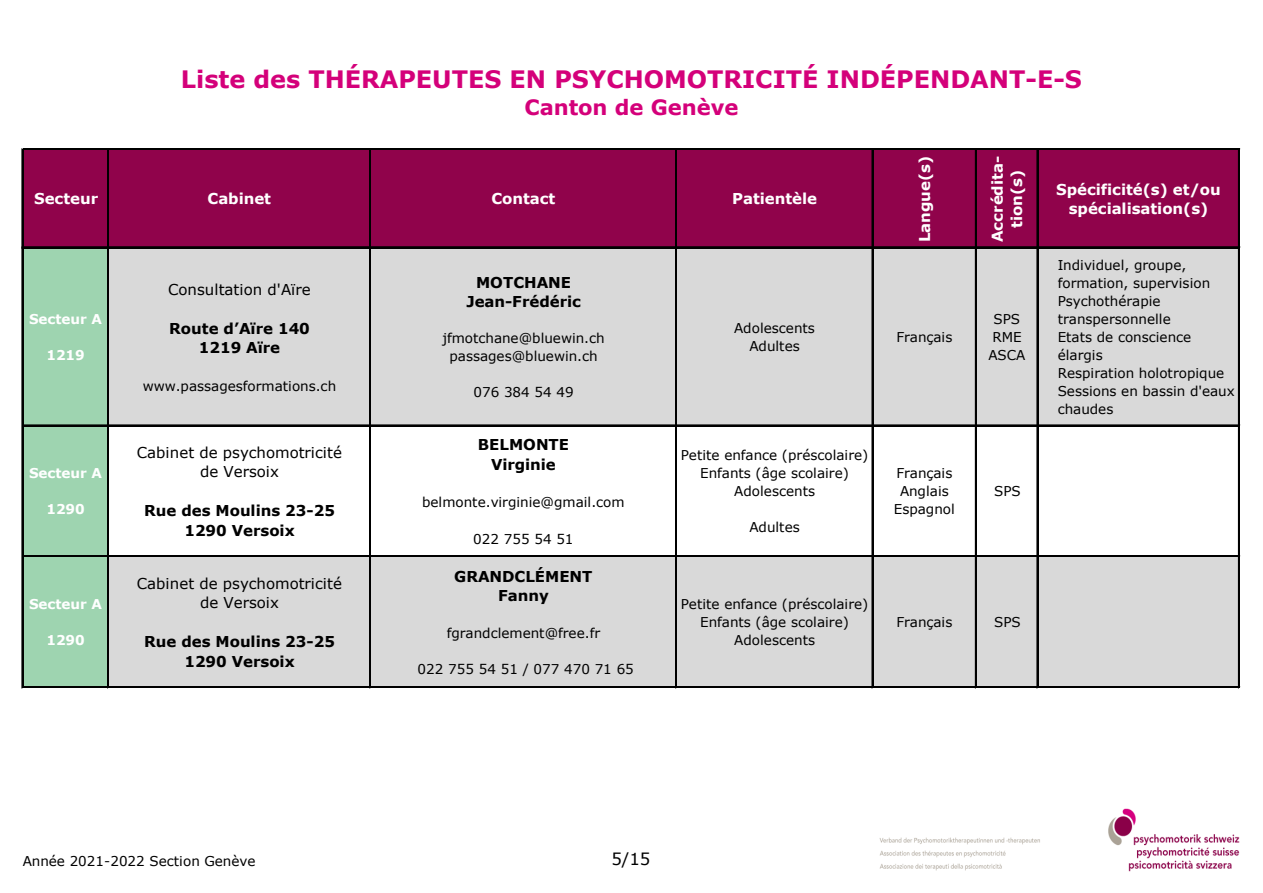
<style>
.page{position:relative;width:1263px;height:893px;background:#fff}
.page>*{position:absolute;margin:0;border:0;box-sizing:border-box;transform-origin:0 0}
.t1{font:700 24px "Verdana";color:#d4007a}
.t2{font:700 21.15px "Verdana";color:#d4007a}
.t3{font:16.65px "Verdana";color:#000}
.t4{font:700 15px/19.5px "Verdana";letter-spacing:-.005em;color:#000;text-align:center}
.t5{font:700 15px/19.5px "Verdana";color:#fff;text-align:center}
.t6{font:15px/19.5px "Verdana";color:#000;text-align:center}
.t7{font:13.5px/18px "Verdana";color:#000;text-align:center}
.t8{font:700 13.5px "Verdana";letter-spacing:-.005em;color:#fff}
</style>
<div class="page">
<div style="left:23px;top:150px;width:1216px;height:98px;background:#90034b"></div>
<hr style="left:22px;top:149px;width:1px;height:99px;background:#000">
<hr style="left:107px;top:150px;width:2px;height:98px;background:#000">
<hr style="left:369px;top:150px;width:1px;height:98px;background:#000">
<hr style="left:370px;top:150px;width:1px;height:98px;background:#000">
<hr style="left:675px;top:150px;width:2px;height:98px;background:#000">
<hr style="left:872px;top:150px;width:1px;height:98px;background:#000">
<hr style="left:975px;top:150px;width:1px;height:98px;background:#000">
<hr style="left:1036px;top:150px;width:1px;height:98px;background:#000">
<hr style="left:1037px;top:150px;width:1px;height:98px;background:#000">
<hr style="left:1238px;top:150px;width:1px;height:98px;background:#000">
<hr style="left:23px;top:149px;width:1216px;height:1px;background:#000">
<div style="left:23px;top:248px;width:85px;height:178px;background:#9ed4b0"></div>
<div style="left:108px;top:248px;width:1131px;height:178px;background:#d9d9d9"></div>
<div style="left:23px;top:425px;width:85px;height:262px;background:#9ed4b0"></div>
<div style="left:108px;top:556px;width:1131px;height:131px;background:#d9d9d9"></div>
<hr style="left:22px;top:247px;width:1px;height:441px;background:#000">
<hr style="left:107px;top:248px;width:2px;height:440px;background:#000">
<hr style="left:369px;top:248px;width:1px;height:440px;background:#000">
<hr style="left:370px;top:248px;width:1px;height:440px;background:#000">
<hr style="left:675px;top:248px;width:2px;height:440px;background:#000">
<hr style="left:872px;top:248px;width:1px;height:440px;background:#000">
<hr style="left:975px;top:248px;width:1px;height:440px;background:#000">
<hr style="left:1036px;top:248px;width:1px;height:440px;background:#000">
<hr style="left:1037px;top:248px;width:1px;height:440px;background:#000">
<hr style="left:1238px;top:248px;width:1px;height:440px;background:#000">
<hr style="left:23px;top:247px;width:1216px;height:1px;background:#000">
<hr style="left:23px;top:425px;width:1216px;height:1px;background:#000">
<hr style="left:23px;top:555px;width:1216px;height:1px;background:#000">
<hr style="left:23px;top:556px;width:1216px;height:1px;background:#000">
<hr style="left:23px;top:686px;width:1216px;height:2px;background:#000">
<img style="left:879px;top:808px;width:361px;height:64px">
<h1 class="t1" style="left:181px;top:64px;width:902px">Liste des THÉRAPEUTES EN PSYCHOMOTRICITÉ INDÉPENDANT-E-S</h1>
<h2 class="t2" style="left:524px;top:94px;width:216px">Canton de Genève</h2>
<p class="t5" style="left:34px;top:189px;width:66px">Secteur</p>
<p class="t5" style="left:208px;top:189px;width:65px">Cabinet</p>
<p class="t5" style="left:491px;top:189px;width:66px">Contact</p>
<p class="t5" style="left:732px;top:189px;width:86px">Patientèle</p>
<p class="t5" style="left:914px;top:242px;width:88px;rotate:-90deg">Langue(s)</p>
<p class="t5" style="left:987px;top:242px;width:87px;rotate:-90deg">Accrédita&shy;tion(s)</p>
<p class="t8" style="left:29px;top:310px;width:74px">Secteur A</p>
<p class="t8" style="left:46px;top:346px;width:40px">1219</p>
<p class="t6" style="left:168px;top:279px;width:144px">Consultation d'Aïre</p>
<p class="t4" style="left:169px;top:318px;width:142px">Route d’Aïre 140<br>1219 Aïre</p>
<p class="t7" style="left:143px;top:376px;width:195px">www.passagesformations.ch</p>
<p class="t4" style="left:466px;top:272px;width:116px">MOTCHANE<br>Jean-Frédéric</p>
<p class="t7" style="left:442px;top:329px;width:164px">jfmotchane@bluewin.ch passages@bluewin.ch</p>
<p class="t7" style="left:473px;top:383px;width:102px">076 384 54 49</p>
<p class="t7" style="left:734px;top:319px;width:82px">Adolescents<br>Adultes</p>
<p class="t7" style="left:896px;top:328px;width:57px">Français</p>
<p class="t7" style="left:988px;top:310px;width:38px">SPS<br>RME<br>ASCA</p>
<p class="t8" style="left:29px;top:465px;width:74px">Secteur A</p>
<p class="t8" style="left:46px;top:501px;width:40px">1290</p>
<p class="t6" style="left:137px;top:442px;width:207px">Cabinet de psychomotricité de Versoix</p>
<p class="t4" style="left:144px;top:500px;width:192px">Rue des Moulins 23-25<br>1290 Versoix</p>
<p class="t4" style="left:478px;top:435px;width:93px">BELMONTE<br>Virginie</p>
<p class="t7" style="left:422px;top:493px;width:204px">belmonte.virginie@gmail.com</p>
<p class="t7" style="left:473px;top:529px;width:102px">022 755 54 51</p>
<p class="t7" style="left:681px;top:446px;width:189px">Petite enfance (préscolaire)<br>Enfants (âge scolaire)<br>Adolescents</p>
<p class="t7" style="left:749px;top:518px;width:52px">Adultes</p>
<p class="t7" style="left:894px;top:464px;width:62px">Français<br>Anglais<br>Espagnol</p>
<p class="t7" style="left:994px;top:482px;width:28px">SPS</p>
<p class="t8" style="left:29px;top:596px;width:74px">Secteur A</p>
<p class="t8" style="left:46px;top:632px;width:40px">1290</p>
<p class="t6" style="left:137px;top:573px;width:207px">Cabinet de psychomotricité de Versoix</p>
<p class="t4" style="left:144px;top:631px;width:192px">Rue des Moulins 23-25<br>1290 Versoix</p>
<p class="t4" style="left:454px;top:566px;width:140px">GRANDCLÉMENT<br>Fanny</p>
<p class="t7" style="left:447px;top:623px;width:155px">fgrandclement@free.fr</p>
<p class="t7" style="left:417px;top:659px;width:218px">022 755 54 51 / 077 470 71 65</p>
<p class="t7" style="left:681px;top:595px;width:189px">Petite enfance (préscolaire)<br>Enfants (âge scolaire)<br>Adolescents</p>
<p class="t7" style="left:896px;top:613px;width:57px">Français</p>
<p class="t7" style="left:994px;top:613px;width:28px">SPS</p>
<p class="t5" style="left:1056px;top:179px;width:166px">Spécificité(s) et/ou spécialisation(s)</p>
<p class="t7" style="left:1058px;top:256px;width:178px;text-align:left">Individuel, groupe, formation, supervision<br>Psychothérapie transpersonnelle<br>Etats de conscience élargis<br>Respiration holotropique<br>Sessions en bassin d'eaux chaudes</p>
<p class="t7" style="left:23px;top:852px;width:234px">Année 2021-2022 Section Genève</p>
<p class="t3" style="left:611px;top:848px;width:41px">5/15</p>
</div>
